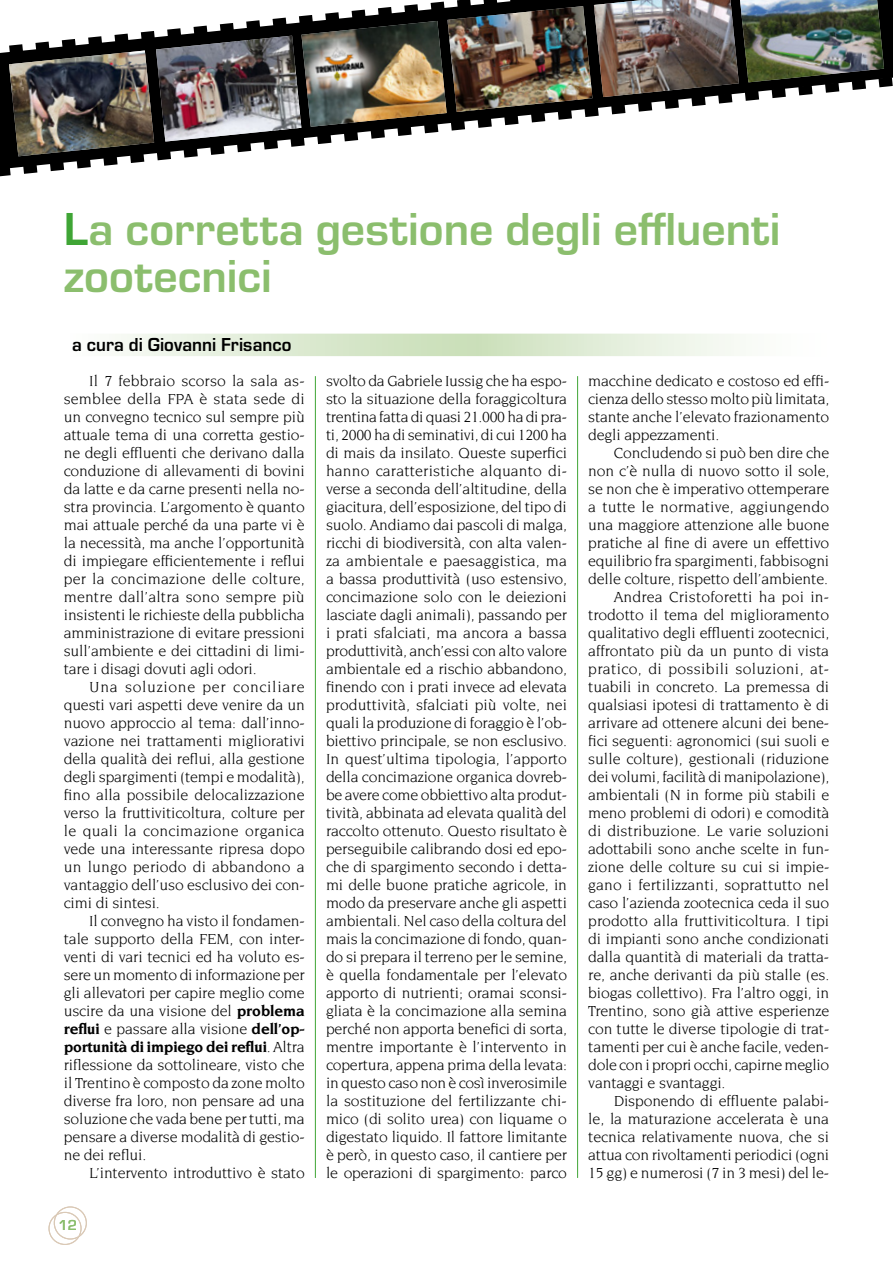
<style>
.page{position:relative;width:893px;height:1263px;background:#fff}
.page>*{position:absolute;margin:0;border:0;box-sizing:border-box;transform-origin:0 0}
.t1{font:700 48px/46.5px "Eurostile";color:#8bbe6d}
.t2{font:700 19.5px "Eurostile";letter-spacing:.005em;color:#000;scale:.96 1}
.t3{font:15.75px/18px "Novarese Std";letter-spacing:-.01em;color:#000;text-align:justify}
.t4{font:15.75px "Novarese Std";letter-spacing:.01em;color:#000}
.t5{font:15.75px "Novarese Std";letter-spacing:.02em;color:#000}
.t6{font:500 15px "Eurostile";color:#8bbe6d}
.s1{color:#3fa535}
.s2{font-weight:700}
</style>
<div class="page">
<div style="left:48px;top:1212px;width:34px;height:33px;border:1px solid #dac9b6;border-radius:50%"></div>
<div style="left:54px;top:1206px;width:33px;height:33px;border:1px solid #dac9b6;border-radius:50%"></div>
<hr style="left:577px;top:376px;width:1px;height:802px;background:#3fa535">
<hr style="left:315px;top:376px;width:1px;height:802px;background:#3fa535">
<svg style="left:0;top:72px;width:893px;height:105px"></svg>
<svg style="left:0;top:0;width:893px;height:65px"></svg>
<img style="left:9px;top:0;width:875px;height:156px">
<img style="left:9px;top:51px;width:145px;height:105px">
<svg style="left:115px;top:334px;width:625px;height:22px;background:#dfebd5"></svg>
<h1 class="t1" style="left:64px;top:203px;width:718px"><span class="s1">L</span>a corretta gestione degli effluenti zootecnici</h1>
<p class="t2" style="left:72px;top:331px;width:230px">a cura di Giovanni Frisanco</p>
<p class="t3" style="left:64px;top:371px;width:243px;text-indent:26px">Il 7 febbraio scorso la sala as&shy;semblee della FPA è stata sede di un convegno tecnico sul sempre più attuale tema di una corretta gestio&shy;ne degli effluenti che derivano dalla conduzione di allevamenti di bovini da latte e da carne presenti nella no&shy;stra provincia. L’argomento è quanto mai attuale perché da una parte vi è la necessità, ma anche l’opportunità di impiegare efficientemente i reflui per la concimazione delle colture, mentre dall’altra sono sempre più insistenti le richieste della pubblicha amministrazione di evitare pressioni sull’ambiente e dei cittadini di limi&shy;tare i disagi dovuti agli odori.</p>
<p class="t3" style="left:64px;top:678px;width:243px;text-indent:26px">Una soluzione per conciliare questi vari aspetti deve venire da un nuovo approccio al tema: dall’inno&shy;vazione nei trattamenti migliorativi della qualità dei reflui, alla gestione degli spargimenti (tempi e modalità), fino alla possibile delocalizzazione verso la fruttiviticoltura, colture per le quali la concimazione organica vede una interessante ripresa dopo un lungo periodo di abbandono a vantaggio dell’uso esclusivo dei con&shy;cimi di sintesi.</p>
<p class="t3" style="left:64px;top:912px;width:243px;text-indent:26px">Il convegno ha visto il fondamen&shy;tale supporto della FEM, con inter&shy;venti di vari tecnici ed ha voluto es&shy;sere un momento di informazione per gli allevatori per capire meglio come uscire da una visione del <span class="s2">problema reflui</span> e passare alla visione <span class="s2">dell’op&shy;portunità di impiego dei reflui</span>. Altra riflessione da sottolineare, visto che il Trentino è composto da zone molto diverse fra loro, non pensare ad una soluzione che vada bene per tutti, ma pensare a diverse modalità di gestio&shy;ne dei reflui.</p>
<p class="t3" style="left:89px;top:1164px;width:217px">L’intervento introduttivo è stato</p>
<p class="t6" style="left:58px;top:1214px;width:20px">12</p>
<p class="t3" style="left:326px;top:372px;width:243px">svolto da Gabriele Iussig che ha espo&shy;sto la situazione della foraggicoltura trentina fatta di quasi 21.000 ha di pra&shy;ti, 2000 ha di seminativi, di cui 1200 ha di mais da insilato. Queste superfici hanno caratteristiche alquanto di&shy;verse a seconda dell’altitudine, della giacitura, dell’esposizione, del tipo di suolo. Andiamo dai pascoli di malga, ricchi di biodiversità, con alta valen&shy;za ambientale e paesaggistica, ma a bassa produttività (uso estensivo, concimazione solo con le deiezioni lasciate dagli animali), passando per i prati sfalciati, ma ancora a bassa produttività, anch’essi con alto valore ambientale ed a rischio abbandono, finendo con i prati invece ad elevata produttività, sfalciati più volte, nei quali la produzione di foraggio è l’ob&shy;biettivo principale, se non esclusivo.<br>In quest’ultima tipologia, l’apporto della concimazione organica dovreb&shy;be avere come obbiettivo alta produt&shy;tività, abbinata ad elevata qualità del raccolto ottenuto. Questo risultato è perseguibile calibrando dosi ed epo&shy;che di spargimento secondo i detta&shy;mi delle buone pratiche agricole, in modo da preservare anche gli aspetti ambientali. Nel caso della coltura del mais la concimazione di fondo, quan&shy;do si prepara il terreno per le semine, è quella fondamentale per l’elevato apporto di nutrienti; oramai sconsi&shy;gliata è la concimazione alla semina perché non apporta benefici di sorta, mentre importante è l’intervento in copertura, appena prima della levata: in questo caso non è così inverosimile la sostituzione del fertilizzante chi&shy;mico (di solito urea) con liquame o digestato liquido. Il fattore limitante è però, in questo caso, il cantiere per le operazioni di spargimento: parco</p>
<p class="t3" style="left:588px;top:372px;width:243px">macchine dedicato e costoso ed effi&shy;cienza dello stesso molto più limitata, stante anche l’elevato frazionamento degli appezzamenti.</p>
<p class="t3" style="left:614px;top:444px;width:217px">Concludendo si può ben dire che</p>
<p class="t3" style="left:588px;top:462px;width:243px">non c’è nulla di nuovo sotto il sole,</p>
<p class="t3" style="left:588px;top:480px;width:242px">se non che è imperativo ottemperare</p>
<p class="t4" style="left:588px;top:498px;width:242px">a tutte le normative, aggiungendo</p>
<p class="t3" style="left:588px;top:516px;width:243px">una maggiore attenzione alle buone</p>
<p class="t3" style="left:588px;top:534px;width:243px">pratiche al fine di avere un effettivo</p>
<p class="t3" style="left:588px;top:552px;width:243px">equilibrio fra spargimenti, fabbisogni</p>
<p class="t3" style="left:588px;top:570px;width:241px">delle colture, rispetto dell’ambiente.</p>
<p class="t4" style="left:614px;top:588px;width:217px">Andrea Cristoforetti ha poi in-</p>
<p class="t3" style="left:588px;top:606px;width:242px">trodotto il tema del miglioramento</p>
<p class="t3" style="left:588px;top:624px;width:243px">qualitativo degli effluenti zootecnici,</p>
<p class="t3" style="left:588px;top:642px;width:242px">affrontato più da un punto di vista</p>
<p class="t5" style="left:588px;top:660px;width:242px">pratico, di possibili soluzioni, at-</p>
<p class="t3" style="left:588px;top:678px;width:242px">tuabili in concreto. La premessa di</p>
<p class="t3" style="left:588px;top:696px;width:242px">qualsiasi ipotesi di trattamento è di</p>
<p class="t3" style="left:588px;top:714px;width:242px">arrivare ad ottenere alcuni dei bene-</p>
<p class="t3" style="left:588px;top:732px;width:243px">fici seguenti: agronomici (sui suoli e</p>
<p class="t3" style="left:588px;top:750px;width:242px">sulle colture), gestionali (riduzione</p>
<p class="t3" style="left:588px;top:768px;width:243px">dei volumi, facilità di manipolazione),</p>
<p class="t3" style="left:588px;top:786px;width:242px">ambientali (N in forme più stabili e</p>
<p class="t3" style="left:588px;top:804px;width:243px">meno problemi di odori) e comodità</p>
<p class="t3" style="left:588px;top:822px;width:243px">di distribuzione. Le varie soluzioni</p>
<p class="t3" style="left:588px;top:840px;width:243px">adottabili sono anche scelte in fun-</p>
<p class="t3" style="left:588px;top:858px;width:243px">zione delle colture su cui si impie-</p>
<p class="t3" style="left:588px;top:876px;width:242px">gano i fertilizzanti, soprattutto nel</p>
<p class="t3" style="left:588px;top:894px;width:243px">caso l’azienda zootecnica ceda il suo</p>
<p class="t3" style="left:588px;top:912px;width:242px">prodotto alla fruttiviticoltura. I tipi</p>
<p class="t3" style="left:588px;top:930px;width:243px">di impianti sono anche condizionati</p>
<p class="t3" style="left:588px;top:948px;width:242px">dalla quantità di materiali da tratta-</p>
<p class="t3" style="left:588px;top:966px;width:243px">re, anche derivanti da più stalle (es.</p>
<p class="t3" style="left:588px;top:984px;width:243px">biogas collettivo). Fra l’altro oggi, in</p>
<p class="t3" style="left:588px;top:1002px;width:242px">Trentino, sono già attive esperienze</p>
<p class="t3" style="left:588px;top:1020px;width:243px">con tutte le diverse tipologie di trat-</p>
<p class="t3" style="left:588px;top:1038px;width:242px">tamenti per cui è anche facile, veden-</p>
<p class="t3" style="left:588px;top:1056px;width:243px">dole con i propri occhi, capirne meglio</p>
<p class="t3" style="left:588px;top:1074px;width:139px">vantaggi e svantaggi.</p>
<p class="t3" style="left:614px;top:1092px;width:217px">Disponendo di effluente palabi-</p>
<p class="t3" style="left:588px;top:1110px;width:242px">le, la maturazione accelerata è una</p>
<p class="t3" style="left:588px;top:1128px;width:242px">tecnica relativamente nuova, che si</p>
<p class="t3" style="left:588px;top:1146px;width:243px">attua con rivoltamenti periodici (ogni</p>
<p class="t3" style="left:588px;top:1164px;width:242px">15 gg) e numerosi (7 in 3 mesi) del le-</p>
</div>
